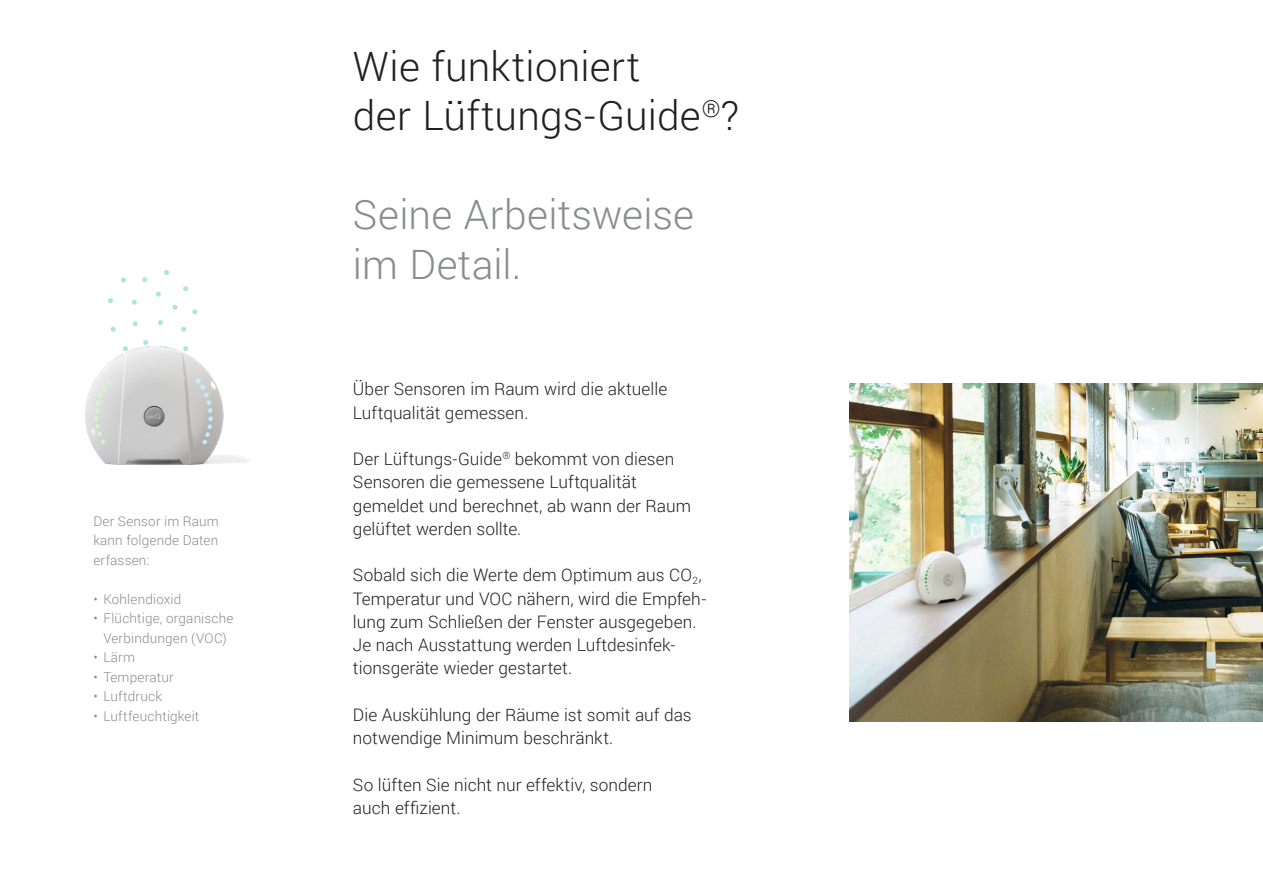
<style>
.page{position:relative;width:1263px;height:893px;background:#fff}
.page>*{position:absolute;margin:0;border:0;box-sizing:border-box;transform-origin:0 0}
.t1{font:300 40.5px "Roboto";letter-spacing:.005em;color:#231f20}
.t2{font:300 40.5px "Roboto";letter-spacing:.005em;color:#8a8c8f}
.t3{font:300 17.25px/23.2px "Roboto";color:#231f20}
.t4{font:300 13.5px/19.5px "Roboto";letter-spacing:.015em;color:#8a8c8f;text-align:justify}
</style>
<div class="page">
<svg style="left:121px;top:278px;width:5px;height:4px"></svg>
<svg style="left:132px;top:300px;width:5px;height:5px"></svg>
<svg style="left:108px;top:298px;width:5px;height:5px"></svg>
<svg style="left:133px;top:321px;width:5px;height:5px"></svg>
<svg style="left:111px;top:327px;width:5px;height:5px"></svg>
<svg style="left:181px;top:327px;width:5px;height:5px"></svg>
<svg style="left:172px;top:305px;width:5px;height:5px"></svg>
<svg style="left:156px;top:292px;width:5px;height:5px"></svg>
<svg style="left:183px;top:286px;width:5px;height:5px"></svg>
<svg style="left:158px;top:320px;width:5px;height:5px"></svg>
<svg style="left:192px;top:309px;width:5px;height:5px"></svg>
<svg style="left:142px;top:277px;width:5px;height:5px"></svg>
<svg style="left:164px;top:270px;width:5px;height:5px"></svg>
<img style="left:85px;top:341px;width:164px;height:124px">
<img style="left:849px;top:384px;width:414px;height:337px">
<p class="t4" style="left:93px;top:511px;width:127px">Der Sensor im Raum kann folgende Daten erfassen:</p>
<p class="t4" style="left:93px;top:589px;width:90px">• Kohlendioxid</p>
<p class="t4" style="left:93px;top:608px;width:142px;text-align:center">• Flüchtige, organische<br>Verbindungen (VOC)</p>
<p class="t4" style="left:93px;top:647px;width:43px">• Lärm</p>
<p class="t4" style="left:93px;top:667px;width:82px">• Temperatur</p>
<p class="t4" style="left:93px;top:686px;width:70px">• Luftdruck</p>
<p class="t4" style="left:93px;top:706px;width:108px">• Luftfeuchtigkeit</p>
<p class="t1" style="left:353px;top:38px;width:289px">Wie funktioniert</p>
<p class="t1" style="left:353px;top:88px;width:388px">der Lüftungs-Guide<sup>®</sup>?</p>
<p class="t2" style="left:353px;top:187px;width:343px">Seine Arbeitsweise</p>
<p class="t2" style="left:353px;top:236px;width:170px">im Detail.</p>
<p class="t3" style="left:353px;top:377px;width:316px">Über Sensoren im Raum wird die aktuelle</p>
<p class="t3" style="left:353px;top:400px;width:177px">Luftqualität gemessen.</p>
<p class="t3" style="left:353px;top:447px;width:323px">Der Lüftungs-Guide<sup>®</sup> bekommt von diesen</p>
<p class="t3" style="left:353px;top:470px;width:285px">Sensoren die gemessene Luftqualität</p>
<p class="t3" style="left:353px;top:493px;width:340px">gemeldet und berechnet, ab wann der Raum gelüftet werden sollte.</p>
<p class="t3" style="left:353px;top:563px;width:355px">Sobald sich die Werte dem Optimum aus CO<sub>2</sub>, Temperatur und VOC nähern, wird die Empfeh&shy;lung zum Schließen der Fenster ausgegeben.<br>Je nach Ausstattung werden Luftdesinfek&shy;tionsgeräte wieder gestartet.</p>
<p class="t3" style="left:353px;top:702px;width:340px">Die Auskühlung der Räume ist somit auf das notwendige Minimum beschränkt.</p>
<p class="t3" style="left:353px;top:772px;width:301px">So lüften Sie nicht nur effektiv, sondern</p>
<p class="t3" style="left:353px;top:795px;width:109px">auch effizient.</p>
</div>
